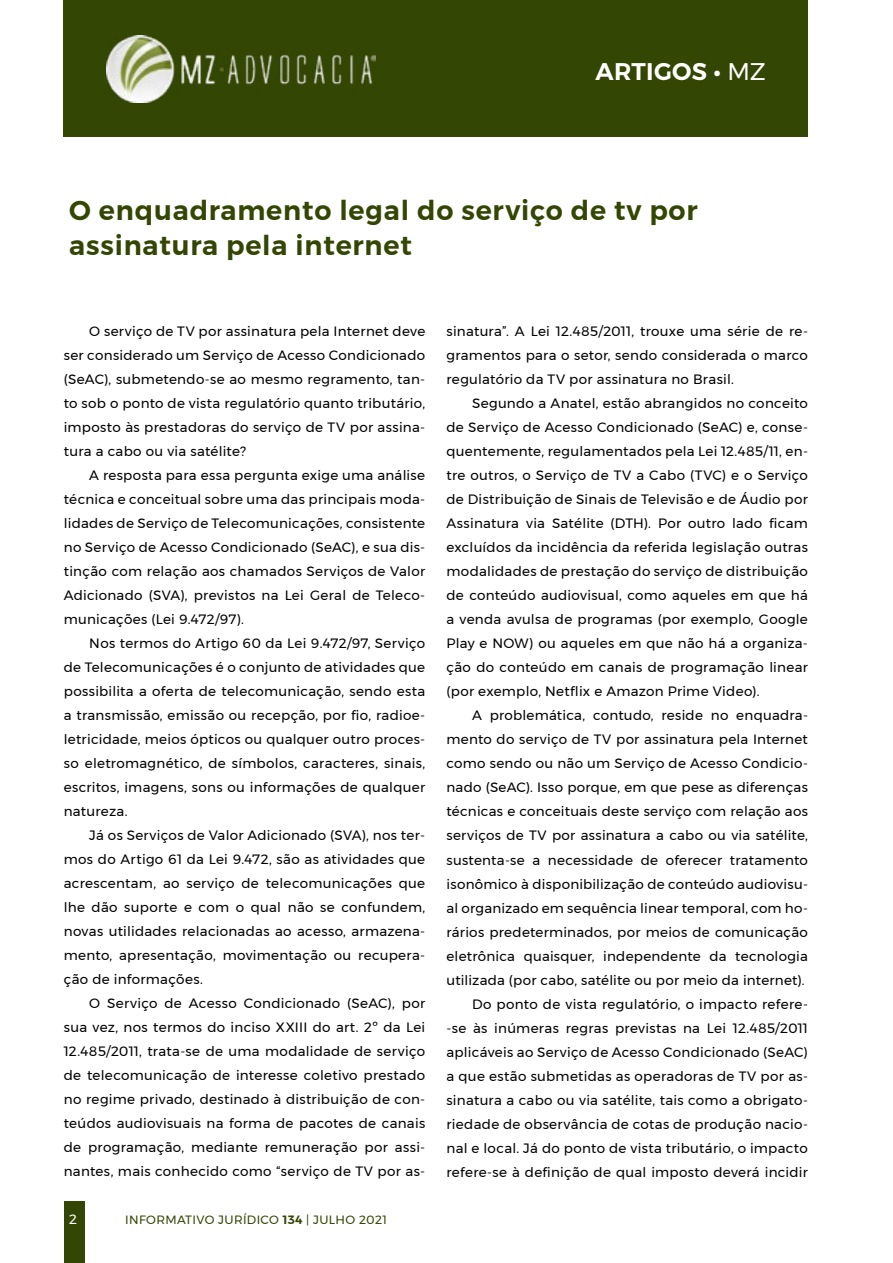
<style>
.page{position:relative;width:893px;height:1263px;background:#fff}
.page>*{position:absolute;margin:0;border:0;box-sizing:border-box;transform-origin:0 0}
.t1{font:600 27px/34.5px "Montserrat";letter-spacing:.03em;color:#344603}
.t2{font:600 24px "Montserrat";letter-spacing:.01em;color:#fff}
.t3{font:13.5px/24px "Montserrat";letter-spacing:.02em;color:#000;text-align:justify}
.t4{font:13.5px "Montserrat";color:#fff}
.t5{font:12px "Montserrat";letter-spacing:.03em;color:#344603}
.s1{font-weight:400}
.s2{font-weight:600}
</style>
<div class="page">
<div style="left:64px;top:1201px;width:21px;height:62px;background:#344603"></div>
<div style="left:64px;top:0;width:744px;height:136px;background:#344603"></div>
<img style="left:106px;top:36px;width:269px;height:67px">
<h2 class="t2" style="left:596px;top:53px;width:172px">ARTIGOS • <span class="s1">MZ</span></h2>
<h1 class="t1" style="left:69px;top:193px;width:630px">O enquadramento legal do serviço de tv por assinatura pela internet</h1>
<p class="t3" style="left:64px;top:319px;width:363px;text-indent:26px">O serviço de TV por assinatura pela Internet deve ser considerado um Serviço de Acesso Condicionado (SeAC), submetendo-se ao mesmo regramento, tan&shy;to sob o ponto de vista regulatório quanto tributário, imposto às prestadoras do serviço de TV por assina&shy;tura a cabo ou via satélite?</p>
<p class="t3" style="left:64px;top:463px;width:363px;text-indent:26px">A resposta para essa pergunta exige uma análise técnica e conceitual sobre uma das principais moda&shy;lidades de Serviço de Telecomunicações, consistente no Serviço de Acesso Condicionado (SeAC), e sua dis&shy;tinção com relação aos chamados Serviços de Valor Adicionado (SVA), previstos na Lei Geral de Teleco&shy;municações (Lei 9.472/97).</p>
<p class="t3" style="left:64px;top:631px;width:363px;text-indent:26px">Nos termos do Artigo 60 da Lei 9.472/97, Serviço de Telecomunicações é o conjunto de atividades que possibilita a oferta de telecomunicação, sendo esta a transmissão, emissão ou recepção, por fio, radioe&shy;letricidade, meios ópticos ou qualquer outro proces&shy;so eletromagnético, de símbolos, caracteres, sinais, escritos, imagens, sons ou informações de qualquer natureza.</p>
<p class="t3" style="left:64px;top:823px;width:363px;text-indent:26px">Já os Serviços de Valor Adicionado (SVA), nos ter&shy;mos do Artigo 61 da Lei 9.472, são as atividades que acrescentam, ao serviço de telecomunicações que lhe dão suporte e com o qual não se confundem, novas utilidades relacionadas ao acesso, armazena&shy;mento, apresentação, movimentação ou recupera&shy;ção de informações.</p>
<p class="t3" style="left:64px;top:991px;width:363px;text-indent:26px">O Serviço de Acesso Condicionado (SeAC), por sua vez, nos termos do inciso XXIII do art. 2º da Lei 12.485/2011, trata-se de uma modalidade de serviço de telecomunicação de interesse coletivo prestado no regime privado, destinado à distribuição de con&shy;teúdos audiovisuais na forma de pacotes de canais de programação, mediante remuneração por assi&shy;nantes, mais conhecido como “serviço de TV por as-</p>
<p class="t4" style="left:69px;top:1208px;width:9px">2</p>
<p class="t5" style="left:125px;top:1210px;width:263px">INFORMATIVO JURÍDICO <span class="s2">134</span> | JULHO 2021</p>
<p class="t3" style="left:446px;top:319px;width:363px">sinatura”. A Lei 12.485/2011, trouxe uma série de re&shy;gramentos para o setor, sendo considerada o marco regulatório da TV por assinatura no Brasil.</p>
<p class="t3" style="left:446px;top:391px;width:363px;text-align:left;text-indent:26px">Segundo a Anatel, estão abrangidos no conceito de Serviço de Acesso Condicionado (SeAC) e, conse&shy;quentemente, regulamentados pela Lei 12.485/11, en&shy;tre outros, o Serviço de TV a Cabo (TVC) e o Serviço de Distribuição de Sinais de Televisão e de Áudio por Assinatura via Satélite (DTH). Por outro lado ficam excluídos da incidência da referida legislação outras modalidades de prestação do serviço de distribuição de conteúdo audiovisual, como aqueles em que há a venda avulsa de programas (por exemplo, Google Play e NOW) ou aqueles em que não há a organiza&shy;ção do conteúdo em canais de programação linear (por exemplo, Netflix e Amazon Prime Video).</p>
<p class="t3" style="left:446px;top:703px;width:363px;text-align:right">A problemática, contudo, reside no enquadra&shy;mento do serviço de TV por assinatura pela Internet como sendo ou não um Serviço de Acesso Condicio&shy;nado (SeAC). Isso porque, em que pese as diferenças técnicas e conceituais deste serviço com relação aos serviços de TV por assinatura a cabo ou via satélite, sustenta-se a necessidade de oferecer tratamento isonômico à disponibilização de conteúdo audiovisu&shy;al organizado em sequência linear temporal, com ho&shy;rários predeterminados, por meios de comunicação eletrônica quaisquer, independente da tecnologia utilizada (por cabo, satélite ou por meio da internet).<br>Do ponto de vista regulatório, o impacto refere-<br>-se às inúmeras regras previstas na Lei 12.485/2011 aplicáveis ao Serviço de Acesso Condicionado (SeAC) a que estão submetidas as operadoras de TV por as&shy;sinatura a cabo ou via satélite, tais como a obrigato&shy;riedade de observância de cotas de produção nacio&shy;nal e local. Já do ponto de vista tributário, o impacto refere-se à definição de qual imposto deverá incidir</p>
</div>
